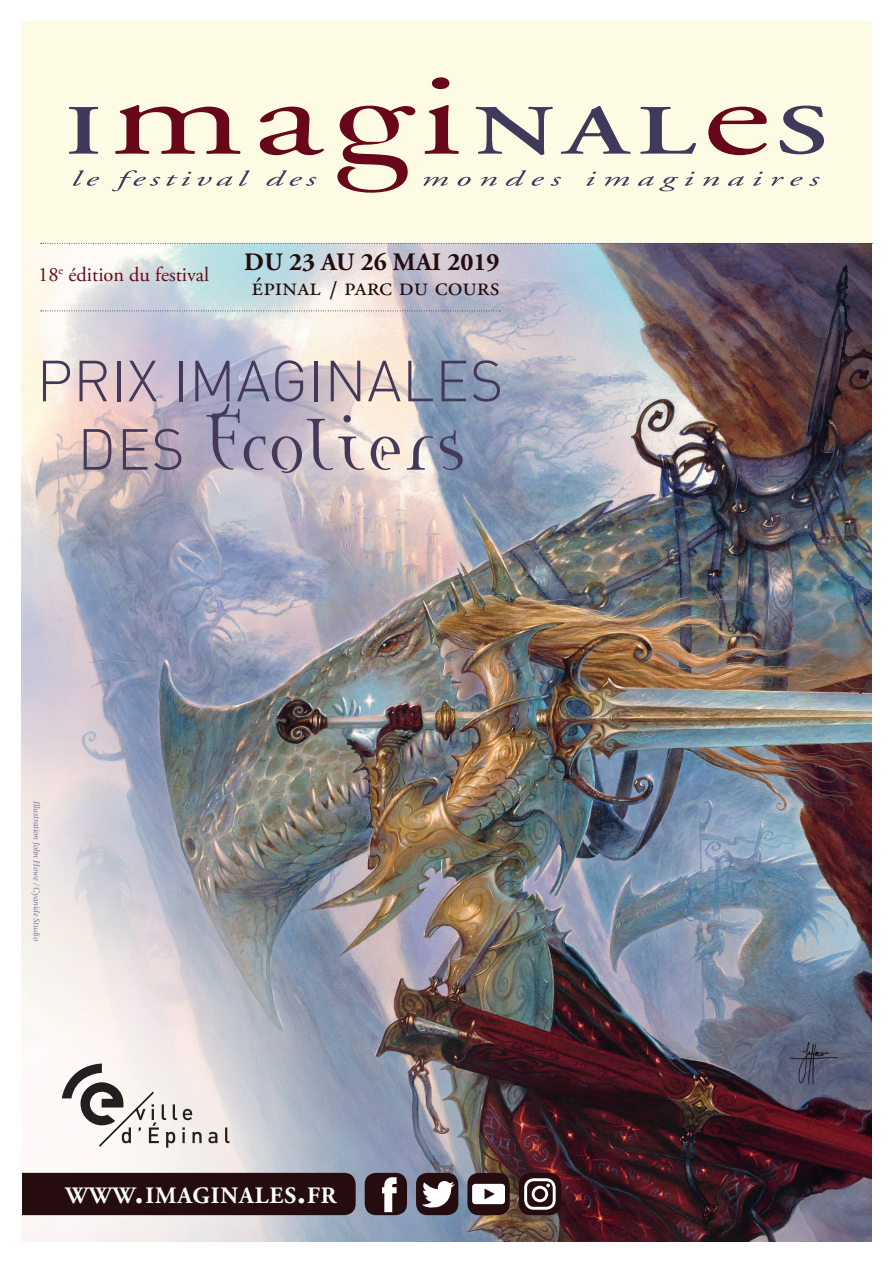
<style>
.page{position:relative;width:893px;height:1263px;background:#fff}
.page>*{position:absolute;margin:0;border:0;box-sizing:border-box;transform-origin:0 0}
.t1{font:87px "Hane Regular E";color:#443959}
.t2{font:300 57px "DINOT";letter-spacing:.01em;color:#443959}
.t3{font:26.25px "Adobe Garamond Pro";color:#250c0f}
.t4{font:700 25.05px "Adobe Garamond Pro";color:#250c0f}
.t5{font:700 23.55px "Adobe Garamond Pro";letter-spacing:.045em;color:#fff}
.t6{font:20.4px "Adobe Garamond Pro";color:#69071a}
.t7{font:italic 9px "Minion Pro";letter-spacing:-.01em;color:#7d779a}
.s1{font-family:"DINOT";font-weight:300;font-size:57px}
.s2{font-size:33.6px}
</style>
<div class="page">
<div style="left:21px;top:21px;width:851px;height:1002px;background:#fdfbe4"></div>
<img style="left:21px;top:243px;width:851px;height:999px">
<svg style="left:208px;top:1132px;width:9px;height:11px"></svg>
<svg style="left:225px;top:1127px;width:4px;height:16px"></svg>
<svg style="left:62px;top:1063px;width:140px;height:85px"></svg>
<div style="left:22px;top:1173px;width:334px;height:42px;background:#250c0f"></div>
<div style="left:365px;top:1173px;width:42px;height:42px;background:#250c0f;border-radius:11px"></div>
<svg style="left:382px;top:1177px;width:15px;height:35px"></svg>
<div style="left:416px;top:1173px;width:42px;height:42px;background:#250c0f;border-radius:11px"></div>
<svg style="left:422px;top:1181px;width:33px;height:27px"></svg>
<div style="left:519px;top:1173px;width:42px;height:42px;background:#250c0f;border-radius:11px"></div>
<svg style="left:524px;top:1178px;width:32px;height:32px"></svg>
<div style="left:467px;top:1173px;width:43px;height:42px;background:#250c0f;border-radius:11px"></div>
<svg style="left:472px;top:1184px;width:33px;height:20px"></svg>
<svg style="left:73px;top:170px;width:747px;height:21px"></svg>
<svg style="left:69px;top:106px;width:755px;height:49px"></svg>
<svg style="left:115px;top:77px;width:652px;height:116px"></svg>
<img style="left:789px;top:1040px;width:48px;height:46px">
<svg style="left:41px;top:243px;width:831px;height:1px"></svg>
<svg style="left:41px;top:311px;width:459px;height:1px"></svg>
<svg style="left:212px;top:403px;width:17px;height:13px"></svg>
<h3 class="t6" style="left:38px;top:262px;width:172px">18<sup>e</sup> édition du festival</h3>
<h3 class="t4" style="left:244px;top:248px;width:257px">DU 23 AU 26 MAI 2019</h3>
<h3 class="t3" style="left:252px;top:271px;width:249px">épinal / parc du cours</h3>
<h2 class="t2" style="left:37px;top:342px;width:468px">PRIX IMAGINALES</h2>
<h1 class="t1" style="left:77px;top:406px;width:387px"><span class="s1">DES</span> Ecoliers</h1>
<p class="t7" style="left:43px;top:801px;width:141px;rotate:90deg">Illustration John Howe / Cyanide Studio</p>
<h3 class="t5" style="left:66px;top:1182px;width:272px">WWW<span class="s2">.</span>IMAGINALES<span class="s2">.</span>FR</h3>
</div>
